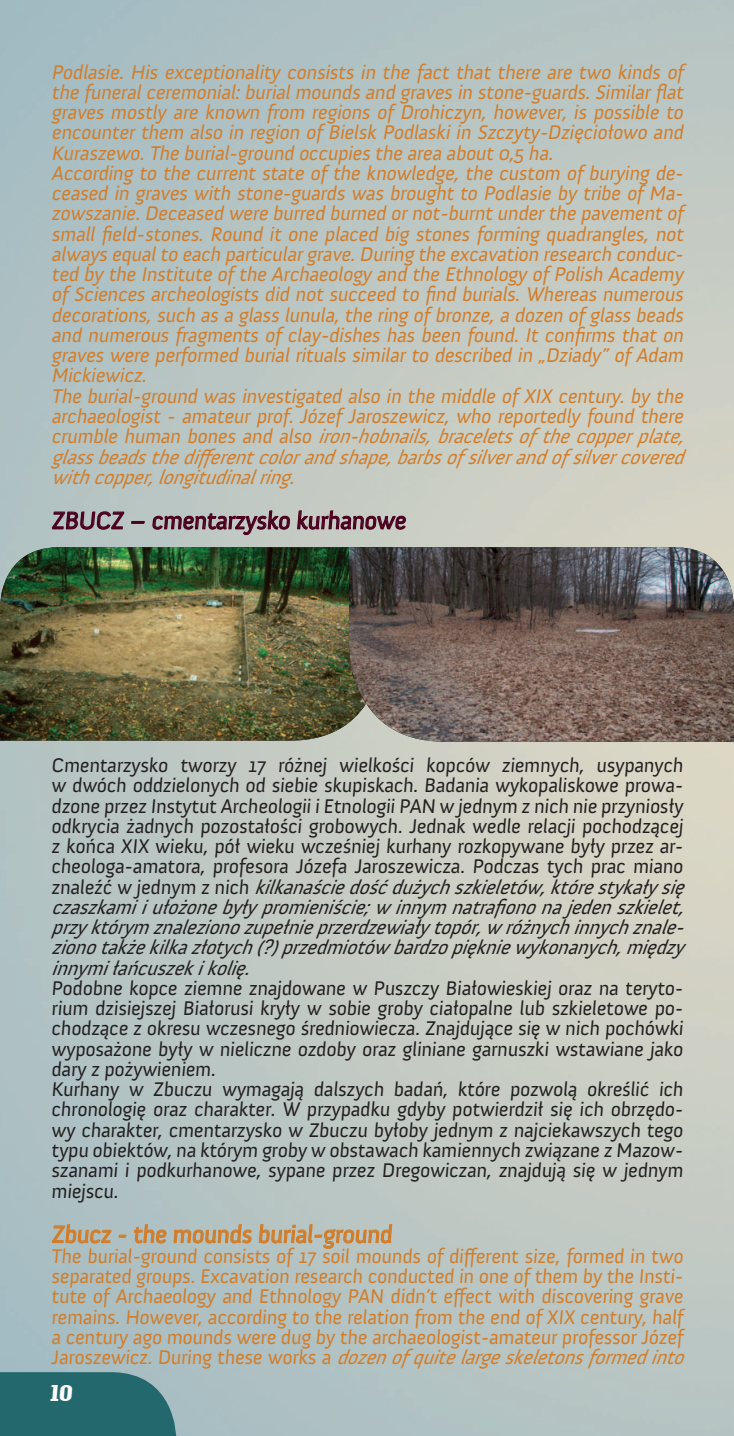
<style>
.page{position:relative;width:734px;height:1436px;background:#fff}
.page>*{position:absolute;margin:0;border:0;box-sizing:border-box;transform-origin:0 0}
.t1{font:31.5px "Hamburger Heaven";color:#fff}
.t2{font:24.75px "Anivers";color:#d17d2a}
.t3{font:24.75px "Anivers";color:#4a001e}
.t4{font:20.25px/20.2px "Anivers";letter-spacing:-.01em;color:#231f20}
.t5{font:italic 20.25px/20.2px "Anivers";letter-spacing:-.01em;color:#d17d2a}
.t6{font:20.25px/20.2px "Anivers";color:#d17d2a}
.s1{font-style:italic}
</style>
<div class="page">
<img style="left:0;top:0;width:733px;height:1435px">
<svg style="left:0;top:1371px;width:176px;height:64px;background:#2f6f74"></svg>
<svg style="left:51px;top:510px;width:94px;height:20px;background:#9a9198"></svg>
<svg style="left:152px;top:493px;width:138px;height:54px;background:#b0b0b0"></svg>
<svg style="left:296px;top:493px;width:110px;height:54px;background:#b7b4b0"></svg>
<svg style="left:51px;top:1223px;width:61px;height:20px"></svg>
<svg style="left:118px;top:1233px;width:9px;height:5px"></svg>
<svg style="left:133px;top:1206px;width:119px;height:37px;background:#b5b7ab"></svg>
<svg style="left:258px;top:1207px;width:135px;height:59px;background:#b9bdb2"></svg>
<img style="left:0;top:547px;width:349px;height:193px">
<img style="left:349px;top:547px;width:384px;height:194px">
<p class="t5" style="left:51px;top:62px;width:641px">Podlasie. His exceptionality consists in the fact that there are two kinds of the funeralceremonial:burialmounds and graves in stone-guards.Similarflat graves mostly are known from regions of Drohiczyn, however, is possible to encounter them also in region of Bielsk Podlaski in Szczyty -Dzięciołowo and Kuraszewo.The burial-ground occupies the area about0,5 ha.<br>According to the current state of the knowledge, the custom of burying de&shy;ceased in graves with stone-guards was brought to Podlasie by tribe of Ma&shy;zowszanie.Deceased were burred burned ornot-burntunderthe pavementof small field-stones. Round it one placed big stones forming quadrangles, not always equalto each particulargrave.During the excavation research conduc&shy;ted by the Institute of the Archaeology and the Ethnology of Polish Academy of Sciences archeologists did not succeed to find burials. Whereas numerous decorations,such as a glass lunula,the ring of bronze,a dozen of glass beads and numerous fragments of clay -dishes has been found. It confirms that on graves were performed burial rituals similar to described in „Dziady ” of Adam Mickiewicz.<br>The burial-ground was investigated also in the middle of XIX century. by the archaeologist - amateur prof. Józef Jaroszewicz, who reportedly found there c r u m b l e h u m a n b o n e s a n d a ls o iron-hobnails,braceletsof thecopperplate, glassbeadsthedifferentcolorandshape,barbsof silverandof silvercovered withcopper,longitudinalring.</p>
<p class="t3" style="left:51px;top:507px;width:358px">ZBUCZ – cmentarzysko kurhanowe</p>
<p class="t4" style="left:51px;top:755px;width:641px">Cmentarzysko tworzy 17 różnej wielkości kopców ziemnych, usypanych w dwóch oddzielonych od siebie skupiskach. Badania wykopaliskowe prowa&shy;dzone przez Instytut Archeologii i Etnologii PAN w jednym z nich nie przyniosły odkrycia żadnych pozostałości grobowych. Jednak wedle relacji pochodzącej z końca XIX wieku, pół wieku wcześniej kurhany rozkopywane były przez ar&shy;cheologa-amatora, profesora Józefa Jaroszewicza. Podczas tych prac miano z n a l e ź ć w j e d n y m z n i c h <span class="s1">kilkanaściedośćdużychszkieletów,którestykały się czaszkamiiułożonebyły promieniście;winnym natrafiononajedenszkielet, przy którym znalezionozupełnieprzerdzewiały topór,wróżnychinnychznale&shy;zionotakżekilkazłotych(?)przedmiotówbardzopiękniewy konanych,między innymiłańcuszekikolię.</span></p>
<p class="t4" style="left:51px;top:978px;width:635px">Podobne kopce ziemne znajdowane w Puszczy Białowieskiej oraz na teryto&shy;rium dzisiejszej Białorusi kryły w sobie groby ciałopalne lub szkieletowe po&shy;chodzące z okresu wczesnego średniowiecza. Znajdujące się w nich pochówki wyposażone były w nieliczne ozdoby oraz gliniane garnuszki wstawiane jako dary z pożywieniem.<br>Kurhany w Zbuczu wymagają dalszych badań, które pozwolą określić ich chronologię oraz charakter. W przypadku gdyby potwierdził się ich obrzędo&shy;wy charakter, cmentarzysko w Zbuczu byłoby jednym z najciekawszych tego typu obiektów, na którym groby w obstawach kamiennych związane z Mazow&shy;szanami i podkurhanowe, sypane przez Dregowiczan, znajdują się w jednym miejscu.</p>
<p class="t2" style="left:51px;top:1220px;width:344px">Zbucz - the mounds burial-ground</p>
<p class="t6" style="left:51px;top:1245px;width:641px">The burial-ground consists of 17 soil mounds of different size, formed in two separated groups. Excavation research conducted in one of them by the Insti&shy;tute of Archaeology and Ethnology PAN didn’t effect with discovering grave remains. However, according to the relation from the end of XIX century, half a century ago mounds were dug by the archaeologist-amateur professor Józef J a r o s z e w i c z . D u r i n g t h e s e w o r k s a <span class="s1">dozenof quitelargeskeletonsformedinto</span></p>
<h1 class="t1" style="left:50px;top:1370px;width:23px">10</h1>
</div>
